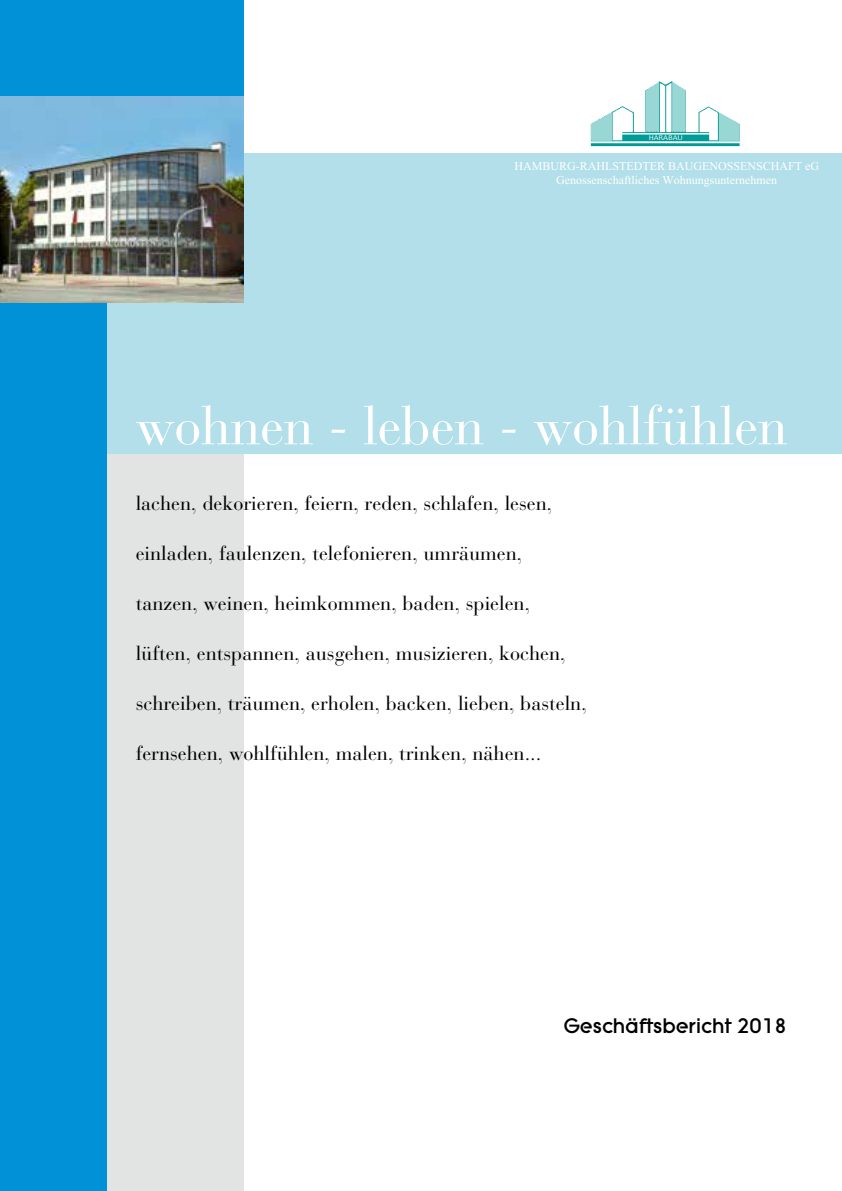
<style>
.page{position:relative;width:842px;height:1191px;background:#fff}
.page>*{position:absolute;margin:0;border:0;box-sizing:border-box;transform-origin:0 0}
.t1{font:54px "Bauer Bodoni";letter-spacing:-.01em;color:#fff}
.t2{font:800 22px "Litera D";letter-spacing:.01em;color:#000}
.t3{font:20px "Bauer Bodoni";color:#000}
.t4{font:12px/14.4px "Times New Roman";color:#fff;text-align:center}
.t5{font:7.2px "Candara";letter-spacing:-.005em;color:#fff;scale:1.1 1}
</style>
<div class="page">
<div style="left:0;top:0;width:168px;height:1191px;background:#0091d7"></div>
<div style="left:108px;top:417px;width:136px;height:774px;background:#e2e3e3"></div>
<div style="left:167px;top:0;width:77px;height:120px;background:#0091d7"></div>
<div style="left:108px;top:153px;width:734px;height:301px;background:#b2dfe9"></div>
<img style="left:0;top:96px;width:244px;height:206px">
<img style="left:590px;top:81px;width:150px;height:66px">
<svg style="left:591px;top:112px;width:21px;height:29px"></svg>
<svg style="left:719px;top:112px;width:20px;height:29px"></svg>
<svg style="left:673px;top:82px;width:13px;height:50px"></svg>
<svg style="left:646px;top:82px;width:13px;height:50px"></svg>
<p class="t5" style="left:649px;top:133px;width:33px">HARABAU</p>
<p class="t4" style="left:514px;top:159px;width:306px">HAMBURG-RAHLSTEDTER BAUGENOSSENSCHAFT eG<br>Genossenschaftliches Wohnungsunternehmen</p>
<h1 class="t1" style="left:136px;top:393px;width:653px">wohnen - leben - wohlfühlen</h1>
<p class="t3" style="left:136px;top:491px;width:418px">lachen, dekorieren, feiern, reden, schlafen, lesen,</p>
<p class="t3" style="left:136px;top:541px;width:388px">einladen, faulenzen, telefonieren, umräumen,</p>
<p class="t3" style="left:136px;top:591px;width:396px">tanzen, weinen, heimkommen, baden, spielen,</p>
<p class="t3" style="left:136px;top:641px;width:432px">lüften, entspannen, ausgehen, musizieren, kochen,</p>
<p class="t3" style="left:136px;top:691px;width:453px">schreiben, träumen, erholen, backen, lieben, basteln,</p>
<p class="t3" style="left:136px;top:741px;width:407px">fernsehen, wohlfühlen, malen, trinken, nähen...</p>
<p class="t2" style="left:564px;top:1013px;width:224px">Geschäftsbericht 2018</p>
</div>
